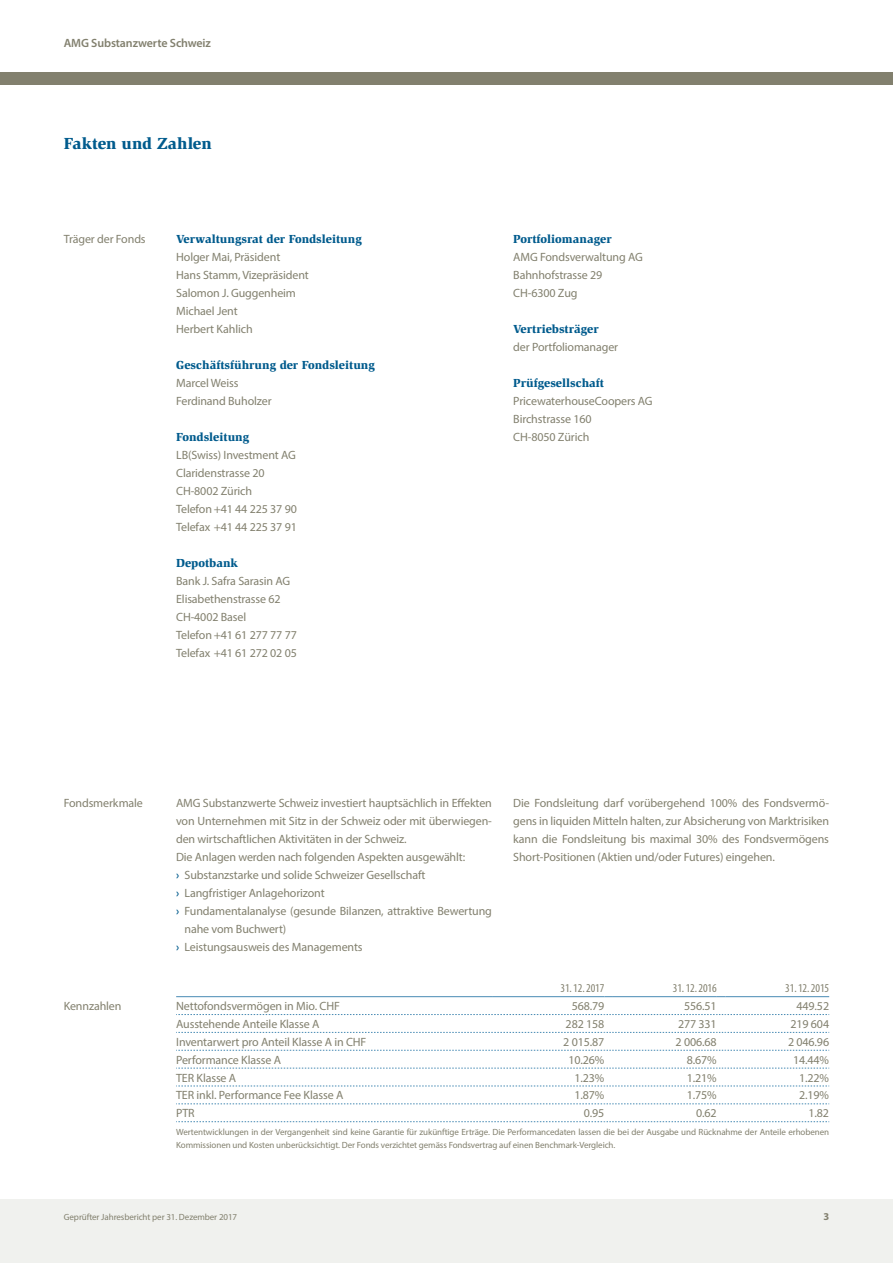
<style>
.page{position:relative;width:893px;height:1263px;background:#fff}
.page>*{position:absolute;margin:0;border:0;box-sizing:border-box;transform-origin:0 0}
.t1{font:900 16.5px "Slimbach";letter-spacing:-.005em;color:#005b8d}
.t2{font:12px/18px "Myriad Pro";letter-spacing:-.01em;color:#82806e}
.t3{font:900 12px "Slimbach";color:#005b8d}
.t4{font:condensed 12px "Myriad Pro";letter-spacing:-.005em;color:#82806e}
.t5{font:600 12px "Myriad Pro";letter-spacing:-.01em;color:#82806e}
.t6{font:700 10.5px "Myriad Pro";color:#82806e}
.t7{font:9px/13.5px "Myriad Pro";letter-spacing:-.01em;color:#82806e}
.s1{font-weight:600;color:#005b8d}
</style>
<div class="page">
<div style="left:0;top:1199px;width:893px;height:64px;background:#f0f1ee"></div>
<div style="left:0;top:72px;width:893px;height:13px;background:#82806e"></div>
<svg style="left:176px;top:1014px;width:653px;height:1px"></svg>
<svg style="left:176px;top:1032px;width:653px;height:1px"></svg>
<svg style="left:176px;top:1050px;width:653px;height:1px"></svg>
<svg style="left:176px;top:1068px;width:653px;height:1px"></svg>
<svg style="left:176px;top:1086px;width:653px;height:1px"></svg>
<svg style="left:176px;top:1103px;width:653px;height:1px"></svg>
<svg style="left:176px;top:1121px;width:653px;height:1px"></svg>
<hr style="left:176px;top:996px;width:316px;height:1px;background:#488bb4">
<hr style="left:492px;top:996px;width:112px;height:1px;background:#488bb4">
<hr style="left:613px;top:996px;width:104px;height:1px;background:#488bb4">
<hr style="left:725px;top:996px;width:104px;height:1px;background:#488bb4">
<p class="t5" style="left:64px;top:36px;width:149px">AMG Substanzwerte Schweiz</p>
<h1 class="t1" style="left:64px;top:133px;width:149px">Fakten und Zahlen</h1>
<p class="t2" style="left:64px;top:230px;width:83px">Träger der Fonds</p>
<p class="t3" style="left:176px;top:232px;width:187px">Verwaltungsrat der Fondsleitung</p>
<p class="t2" style="left:176px;top:248px;width:134px">Holger Mai, Präsident<br>Hans Stamm, Vizepräsident<br>Salomon J. Guggenheim<br>Michael Jent<br>Herbert Kahlich</p>
<p class="t3" style="left:176px;top:358px;width:200px">Geschäftsführung der Fondsleitung</p>
<p class="t2" style="left:176px;top:374px;width:97px">Marcel Weiss<br>Ferdinand Buholzer</p>
<p class="t3" style="left:176px;top:430px;width:75px">Fondsleitung</p>
<p class="t2" style="left:176px;top:446px;width:122px">LB(Swiss) Investment AG<br>Claridenstrasse 20<br>CH-8002 Zürich<br>Telefon+41 44 225 37 90<br>Telefax +41 44 225 37 91</p>
<p class="t3" style="left:176px;top:556px;width:64px">Depotbank</p>
<p class="t2" style="left:176px;top:572px;width:122px">Bank J. Safra Sarasin AG<br>Elisabethenstrasse 62<br>CH-4002 Basel<br>Telefon+41 61 277 77 77<br>Telefax +41 61 272 02 05</p>
<p class="t3" style="left:513px;top:232px;width:100px">Portfoliomanager</p>
<p class="t2" style="left:513px;top:248px;width:131px">AMG Fondsverwaltung AG<br>Bahnhofstrasse 29<br>CH-6300 Zug</p>
<p class="t3" style="left:513px;top:322px;width:87px">Vertriebsträger</p>
<p class="t2" style="left:513px;top:338px;width:106px">der Portfoliomanager</p>
<p class="t3" style="left:513px;top:376px;width:92px">Prüfgesellschaft</p>
<p class="t2" style="left:513px;top:392px;width:141px">PricewaterhouseCoopers AG<br>Birchstrasse 160<br>CH-8050 Zürich</p>
<p class="t2" style="left:64px;top:793px;width:81px">Fondsmerkmale</p>
<p class="t2" style="left:176px;top:793px;width:317px">AMG Substanzwerte Schweiz investiert hauptsächlich in Effekten</p>
<p class="t2" style="left:176px;top:811px;width:317px">von Unternehmen mit Sitz in der Schweiz oder mit überwiegen-</p>
<p class="t2" style="left:176px;top:829px;width:232px">den wirtschaftlichen Aktivitäten in der Schweiz.</p>
<p class="t2" style="left:176px;top:847px;width:291px">Die Anlagen werden nach folgenden Aspekten ausgewählt:</p>
<p class="t2" style="left:176px;top:865px;width:251px"><span class="s1">›</span> Substanzstarke und solide Schweizer Gesellschaft</p>
<p class="t2" style="left:176px;top:883px;width:150px"><span class="s1">›</span> Langfristiger Anlagehorizont</p>
<p class="t2" style="left:176px;top:901px;width:317px"><span class="s1">›</span> Fundamentalanalyse (gesunde Bilanzen, attraktive Bewertung</p>
<p class="t2" style="left:185px;top:919px;width:103px">nahe vom Buchwert)</p>
<p class="t2" style="left:176px;top:937px;width:188px"><span class="s1">›</span> Leistungsausweis des Managements</p>
<p class="t2" style="left:513px;top:793px;width:317px;text-align:justify">Die Fondsleitung darf vorübergehend 100% des Fondsvermö&shy;gens in liquiden Mitteln halten, zur Absicherung von Marktrisiken kann die Fondsleitung bis maximal 30% des Fondsvermögens Short-Positionen (Aktien und/oder Futures) eingehen.</p>
<p class="t4" style="left:560px;top:981px;width:45px">31.12.2017</p>
<p class="t4" style="left:673px;top:981px;width:45px">31.12.2016</p>
<p class="t4" style="left:785px;top:981px;width:45px">31.12.2015</p>
<p class="t2" style="left:64px;top:997px;width:59px">Kennzahlen</p>
<p class="t2" style="left:176px;top:997px;width:165px">Nettofondsvermögen in Mio. CHF</p>
<p class="t2" style="left:572px;top:997px;width:34px">568.79</p>
<p class="t2" style="left:684px;top:997px;width:34px">556.51</p>
<p class="t2" style="left:796px;top:997px;width:34px">449.52</p>
<p class="t2" style="left:176px;top:1015px;width:145px">Ausstehende Anteile Klasse A</p>
<p class="t2" style="left:566px;top:1015px;width:40px">282 158</p>
<p class="t2" style="left:678px;top:1015px;width:40px">277 331</p>
<p class="t2" style="left:790px;top:1015px;width:40px">219 604</p>
<p class="t2" style="left:176px;top:1032px;width:192px">Inventarwert pro Anteil Klasse A in CHF</p>
<p class="t2" style="left:563px;top:1032px;width:43px">2 015.87</p>
<p class="t2" style="left:676px;top:1032px;width:43px">2 006.68</p>
<p class="t2" style="left:788px;top:1032px;width:43px">2 046.96</p>
<p class="t2" style="left:176px;top:1050px;width:106px">Performance Klasse A</p>
<p class="t2" style="left:568px;top:1050px;width:38px">10.26%</p>
<p class="t2" style="left:687px;top:1050px;width:31px">8.67%</p>
<p class="t2" style="left:793px;top:1050px;width:38px">14.44%</p>
<p class="t2" style="left:176px;top:1068px;width:62px">TER Klasse A</p>
<p class="t2" style="left:574px;top:1068px;width:31px">1.23%</p>
<p class="t2" style="left:687px;top:1068px;width:31px">1.21%</p>
<p class="t2" style="left:799px;top:1068px;width:31px">1.22%</p>
<p class="t2" style="left:176px;top:1086px;width:169px">TER inkl. Performance Fee Klasse A</p>
<p class="t2" style="left:574px;top:1086px;width:31px">1.87%</p>
<p class="t2" style="left:687px;top:1086px;width:31px">1.75%</p>
<p class="t2" style="left:799px;top:1086px;width:31px">2.19%</p>
<p class="t2" style="left:176px;top:1104px;width:20px">PTR</p>
<p class="t2" style="left:584px;top:1104px;width:22px">0.95</p>
<p class="t2" style="left:696px;top:1104px;width:22px">0.62</p>
<p class="t2" style="left:808px;top:1104px;width:22px">1.82</p>
<p class="t7" style="left:176px;top:1125px;width:654px">Wertentwicklungen in der Vergangenheit sind keine Garantie für zukünftige Erträge. Die Performancedaten lassen die bei der Ausgabe und Rücknahme der Anteile erhobenen<br>Kommissionen und Kosten unberücksichtigt. Der Fonds verzichtet gemäss Fondsvertrag auf einen Benchmark-Vergleich.</p>
<p class="t7" style="left:64px;top:1210px;width:175px">Geprüfter Jahresbericht per 31. Dezember 2017</p>
<p class="t6" style="left:823px;top:1210px;width:7px">3</p>
</div>
